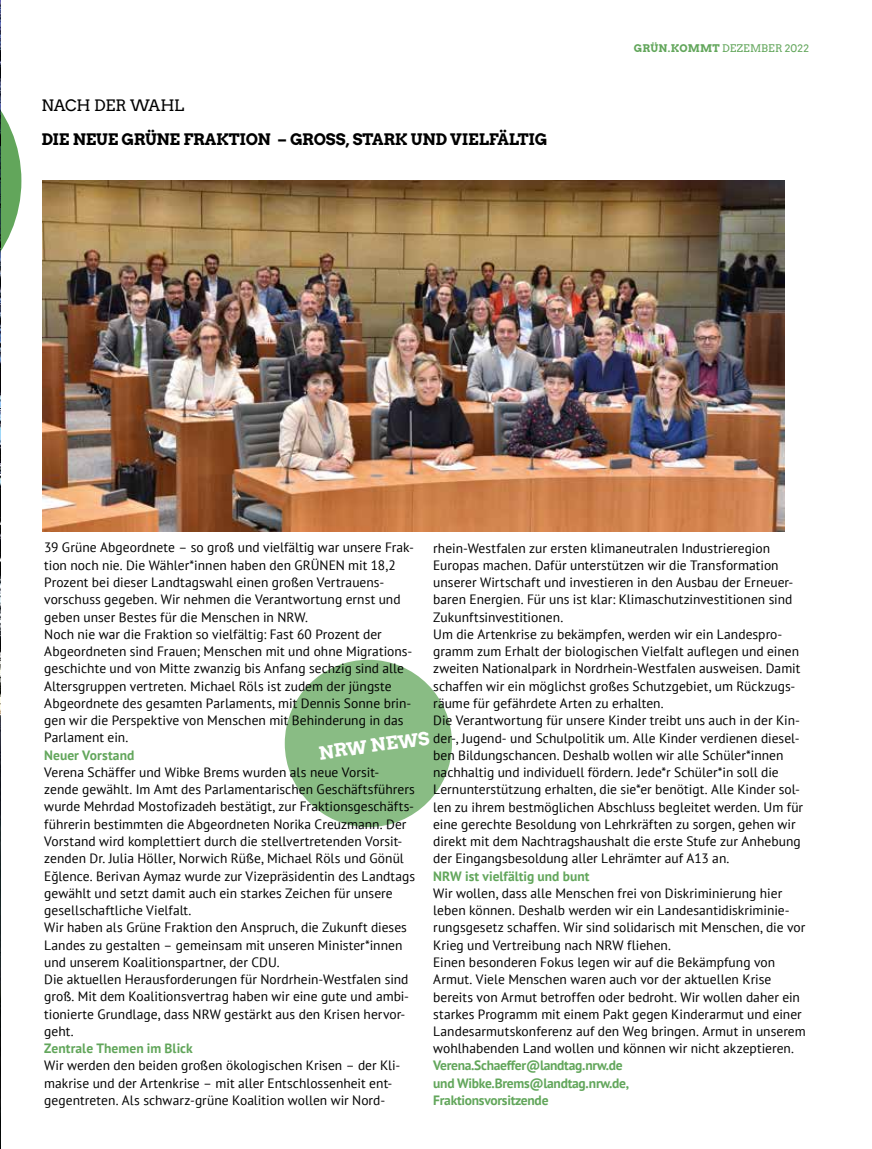
<style>
.page{position:relative;width:872px;height:1149px;background:#fff}
.page>*{position:absolute;margin:0;border:0;box-sizing:border-box;transform-origin:0 0}
.t1{font:18px "Arvo Gruen";color:#fff}
.t2{font:15.75px "Arvo Gruen";letter-spacing:-.02em;color:#000}
.t3{font:15.75px "Arvo";letter-spacing:-.02em;color:#000}
.t4{font:13.5px/17.2px "PT Sans";color:#000}
.t5{font:700 13.5px/17.2px "PT Sans";letter-spacing:-.02em;color:#62a65b}
.t6{font:700 13.5px "PT Sans";letter-spacing:.005em;color:#62a65b}
.t7{font:700 13.5px "PT Sans";color:#62a65b}
.t8{font:10.5px "Arvo";letter-spacing:.01em;color:#62a65b}
.s1{font-family:"Arvo Gruen"}
</style>
<div class="page">
<img style="left:0;top:0;width:1px;height:1148px">
<svg style="left:0;top:51px;width:21px;height:260px"></svg>
<img style="left:42px;top:181px;width:742px;height:350px">
<div style="left:285px;top:659px;width:167px;height:167px;background:#89bc84;border-radius:50%"></div>
<p class="t3" style="left:41px;top:95px;width:144px">NACH DER WAHL</p>
<p class="t2" style="left:41px;top:128px;width:507px">DIE NEUE GRÜNE FRAKTION – GROSS, STARK UND VIELFÄLTIG</p>
<p class="t8" style="left:634px;top:41px;width:176px"><span class="s1">GRÜN.KOMMT</span> DEZEMBER 2022</p>
<p class="t4" style="left:44px;top:538px;width:371px">39 Grüne Abgeordnete – so groß und vielfältig war unsere Frak&shy;tion noch nie. Die Wähler*innen haben den GRÜNEN mit 18,2<br>Prozent bei dieser Landtagswahl einen großen Vertrauens&shy;vorschuss gegeben. Wir nehmen die Verantwortung ernst und geben unser Bestes für die Menschen in NRW.<br>Noch nie war die Fraktion so vielfältig: Fast 60 Prozent der Abgeordneten sind Frauen; Menschen mit und ohne Migrations&shy;geschichte und von Mitte zwanzig bis Anfang sechzig sind alle Altersgruppen vertreten. Michael Röls ist zudem der jüngste Abgeordnete des gesamten Parlaments, mit Dennis Sonne brin&shy;gen wir die Perspektive von Menschen mit Behinderung in das Parlament ein.</p>
<p class="t6" style="left:44px;top:745px;width:92px">Neuer Vorstand</p>
<p class="t4" style="left:44px;top:763px;width:372px">Verena Schäffer und Wibke Brems wurden als neue Vorsit&shy;zende gewählt. Im Amt des Parlamentarischen Geschäftsführers wurde Mehrdad Mostofizadeh bestätigt, zur Fraktionsgeschäfts&shy;führerin bestimmten die Abgeordneten Norika Creuzmann. Der Vorstand wird komplettiert durch die stellvertretenden Vorsit&shy;zenden Dr. Julia Höller, Norwich Rüße, Michael Röls und Gönül Eğlence. Berivan Aymaz wurde zur Vizepräsidentin des Landtags gewählt und setzt damit auch ein starkes Zeichen für unsere gesellschaftliche Vielfalt.<br>Wir haben als Grüne Fraktion den Anspruch, die Zukunft dieses Landes zu gestalten – gemeinsam mit unseren Minister*innen und unserem Koalitionspartner, der CDU.<br>Die aktuellen Herausforderungen für Nordrhein-Westfalen sind groß. Mit dem Koalitionsvertrag haben wir eine gute und ambi&shy;tionierte Grundlage, dass NRW gestärkt aus den Krisen hervor&shy;geht.</p>
<p class="t6" style="left:44px;top:1039px;width:150px">Zentrale Themen im Blick</p>
<p class="t4" style="left:44px;top:1056px;width:358px">Wir werden den beiden großen ökologischen Krisen – der Kli&shy;makrise und der Artenkrise – mit aller Entschlossenheit ent&shy;gegentreten. Als schwarz-grüne Koalition wollen wir Nord-</p>
<p class="t4" style="left:433px;top:538px;width:371px">rhein-Westfalen zur ersten klimaneutralen Industrieregion Europas machen. Dafür unterstützen wir die Transformation unserer Wirtschaft und investieren in den Ausbau der Erneuer&shy;baren Energien. Für uns ist klar: Klimaschutzinvestitionen sind Zukunftsinvestitionen.<br>Um die Artenkrise zu bekämpfen, werden wir ein Landespro&shy;gramm zum Erhalt der biologischen Vielfalt auflegen und einen zweiten Nationalpark in Nordrhein-Westfalen ausweisen. Damit schaffen wir ein möglichst großes Schutzgebiet, um Rückzugs&shy;räume für gefährdete Arten zu erhalten.<br>Die Verantwortung für unsere Kinder treibt uns auch in der Kin&shy;der-, Jugend- und Schulpolitik um. Alle Kinder verdienen diesel&shy;ben Bildungschancen. Deshalb wollen wir alle Schüler*innen nachhaltig und individuell fördern. Jede*r Schüler*in soll die Lernunterstützung erhalten, die sie*er benötigt. Alle Kinder sol&shy;len zu ihrem bestmöglichen Abschluss begleitet werden. Um für eine gerechte Besoldung von Lehrkräften zu sorgen, gehen wir direkt mit dem Nachtragshaushalt die erste Stufe zur Anhebung der Eingangsbesoldung aller Lehrämter auf A13 an.</p>
<p class="t7" style="left:433px;top:866px;width:158px">NRW ist vielfältig und bunt</p>
<p class="t4" style="left:433px;top:883px;width:374px">Wir wollen, dass alle Menschen frei von Diskriminierung hier leben können. Deshalb werden wir ein Landesantidiskriminie&shy;rungsgesetz schaffen. Wir sind solidarisch mit Menschen, die vor Krieg und Vertreibung nach NRW fliehen.<br>Einen besonderen Fokus legen wir auf die Bekämpfung von Armut. Viele Menschen waren auch vor der aktuellen Krise bereits von Armut betroffen oder bedroht. Wir wollen daher ein starkes Programm mit einem Pakt gegen Kinderarmut und einer Landesarmutskonferenz auf den Weg bringen. Armut in unserem wohlhabenden Land wollen und können wir nicht akzeptieren.</p>
<h1 class="t1" style="left:317px;top:740px;width:113px;rotate:-8deg">NRW NEWS</h1>
<p class="t5" style="left:433px;top:1056px;width:197px">Verena.Schaeffer@landtag.nrw.de und Wibke.Brems@landtag.nrw.de,<br>Fraktionsvorsitzende</p>
</div>
